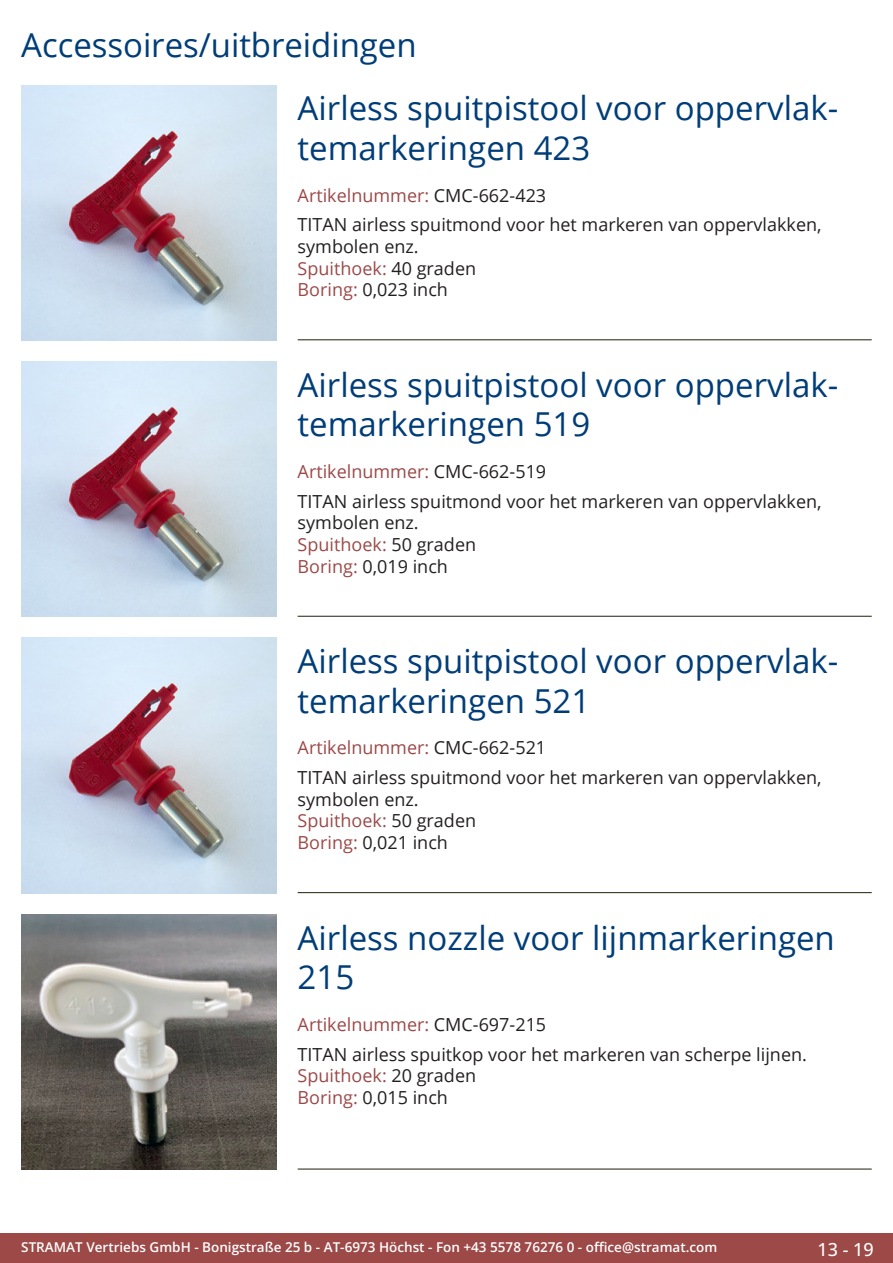
<style>
.page{position:relative;width:893px;height:1263px;background:#fff}
.page>*{position:absolute;margin:0;border:0;box-sizing:border-box;transform-origin:0 0}
.Produkttitel{font:33px/39.6px "Open Sans";color:#003d78}
.RastTitel{font:33px "Open Sans";color:#003d78}
.Beschreibung_Text{font:18px/21.6px "Open Sans";color:#231f20}
.TechDaten_Überschrif{font:18px "Open Sans";color:#9c4948}
.t1{font:500 18px "Open Sans";color:#fff}
.t2{font:600 13.5px "Open Sans";color:#fff}
.s1{color:#231f20}
.s2{color:#9c4948}
</style>
<div class="page">
<div style="left:0;top:1233px;width:893px;height:30px;background:#9c4948"></div>
<hr style="left:298px;top:340px;width:574px;height:1px;background:#201d08">
<hr style="left:298px;top:616px;width:574px;height:1px;background:#201d08">
<hr style="left:298px;top:892px;width:574px;height:1px;background:#201d08">
<hr style="left:298px;top:1169px;width:574px;height:1px;background:#201d08">
<img style="left:21px;top:85px;width:255px;height:255px">
<img style="left:21px;top:361px;width:255px;height:256px">
<img style="left:21px;top:638px;width:255px;height:255px">
<img style="left:21px;top:914px;width:255px;height:255px">
<p class="RastTitel" style="left:21px;top:22px;width:397px">Accessoires/uitbreidingen</p>
<p class="Produkttitel" style="left:298px;top:88px;width:539px">Airless spuitpistool voor oppervlak&shy;temarkeringen 423</p>
<p class="TechDaten_Überschrif" style="left:298px;top:183px;width:250px">Artikelnummer: <span class="s1">CMC-662-423</span></p>
<p class="Beschreibung_Text" style="left:298px;top:214px;width:525px">TITAN airless spuitmond voor het markeren van oppervlakken, symbolen enz.<br><span class="s2">Spuithoek:</span> 40 graden<br><span class="s2">Boring:</span> 0,023 inch</p>
<p class="Produkttitel" style="left:298px;top:364px;width:539px">Airless spuitpistool voor oppervlak&shy;temarkeringen 519</p>
<p class="TechDaten_Überschrif" style="left:298px;top:459px;width:250px">Artikelnummer: <span class="s1">CMC-662-519</span></p>
<p class="Beschreibung_Text" style="left:298px;top:490px;width:525px">TITAN airless spuitmond voor het markeren van oppervlakken, symbolen enz.<br><span class="s2">Spuithoek:</span> 50 graden<br><span class="s2">Boring:</span> 0,019 inch</p>
<p class="Produkttitel" style="left:298px;top:640px;width:539px">Airless spuitpistool voor oppervlak&shy;temarkeringen 521</p>
<p class="TechDaten_Überschrif" style="left:298px;top:735px;width:250px">Artikelnummer: <span class="s1">CMC-662-521</span></p>
<p class="Beschreibung_Text" style="left:298px;top:766px;width:525px">TITAN airless spuitmond voor het markeren van oppervlakken, symbolen enz.<br><span class="s2">Spuithoek:</span> 50 graden<br><span class="s2">Boring:</span> 0,021 inch</p>
<p class="Produkttitel" style="left:298px;top:917px;width:539px">Airless nozzle voor lijnmarkeringen<br>215</p>
<p class="TechDaten_Überschrif" style="left:298px;top:1012px;width:250px">Artikelnummer: <span class="s1">CMC-697-215</span></p>
<p class="Beschreibung_Text" style="left:298px;top:1043px;width:511px">TITAN airless spuitkop voor het markeren van scherpe lijnen.<br><span class="s2">Spuithoek:</span> 20 graden<br><span class="s2">Boring:</span> 0,015 inch</p>
<p class="t2" style="left:21px;top:1238px;width:698px">STRAMAT Vertriebs GmbH - Bonigstraße 25 b - AT-6973 Höchst - Fon +43 5578 76276 0 - office@stramat.com</p>
<p class="t1" style="left:817px;top:1237px;width:58px">13 - 19</p>
</div>
